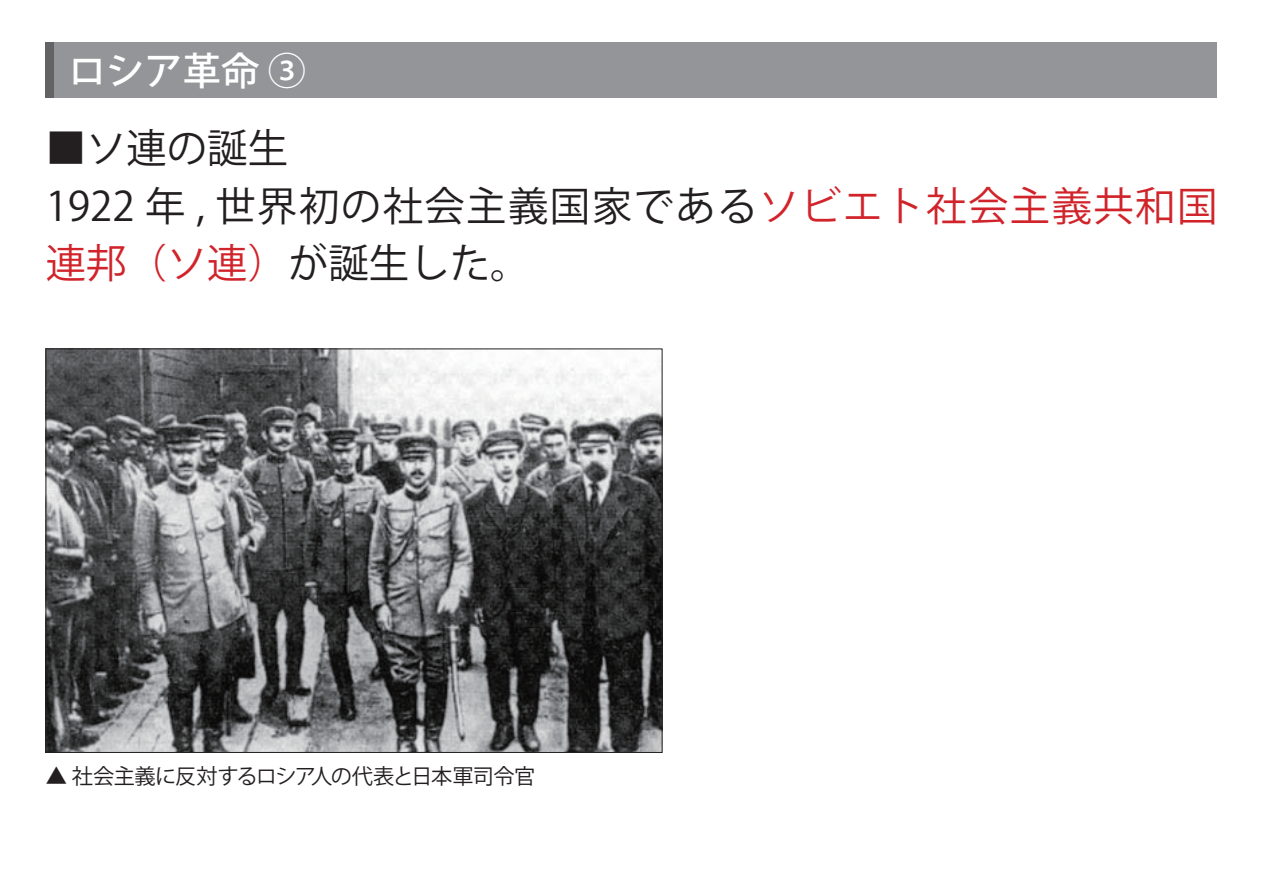
<style>
.page{position:relative;width:1263px;height:893px;background:#fff}
.page>*{position:absolute;margin:0;border:0;box-sizing:border-box;transform-origin:0 0}
.t1{font:40.35px/57.4px "Koz Go Pr 6 N";letter-spacing:.035em;color:#231f20}
.t2{font:500 38.25px "Koz Go Pr 6 N";color:#fff}
.t3{font:21.3px "Koz Go Pr 6 N";letter-spacing:-.035em;color:#231f20}
.s1{color:#d1232a}
</style>
<div class="page">
<img style="left:48px;top:351px;width:612px;height:400px">
<div style="left:46px;top:43px;width:1171px;height:55px;background:#939598"></div>
<div style="left:46px;top:43px;width:8px;height:55px;background:#636366"></div>
<p class="t2" style="left:68px;top:49px;width:240px">ロシア革命 ③</p>
<p class="t1" style="left:46px;top:120px;width:1173px">■ソ連の誕生<br>1922 年 , 世界初の社会主義国家である<span class="s1">ソビエト社会主義共和国連邦（ソ連）</span>が誕生した。</p>
<p class="t3" style="left:46px;top:764px;width:491px">▲ 社会主義に反対するロシア人の代表と日本軍司令官</p>
</div>
